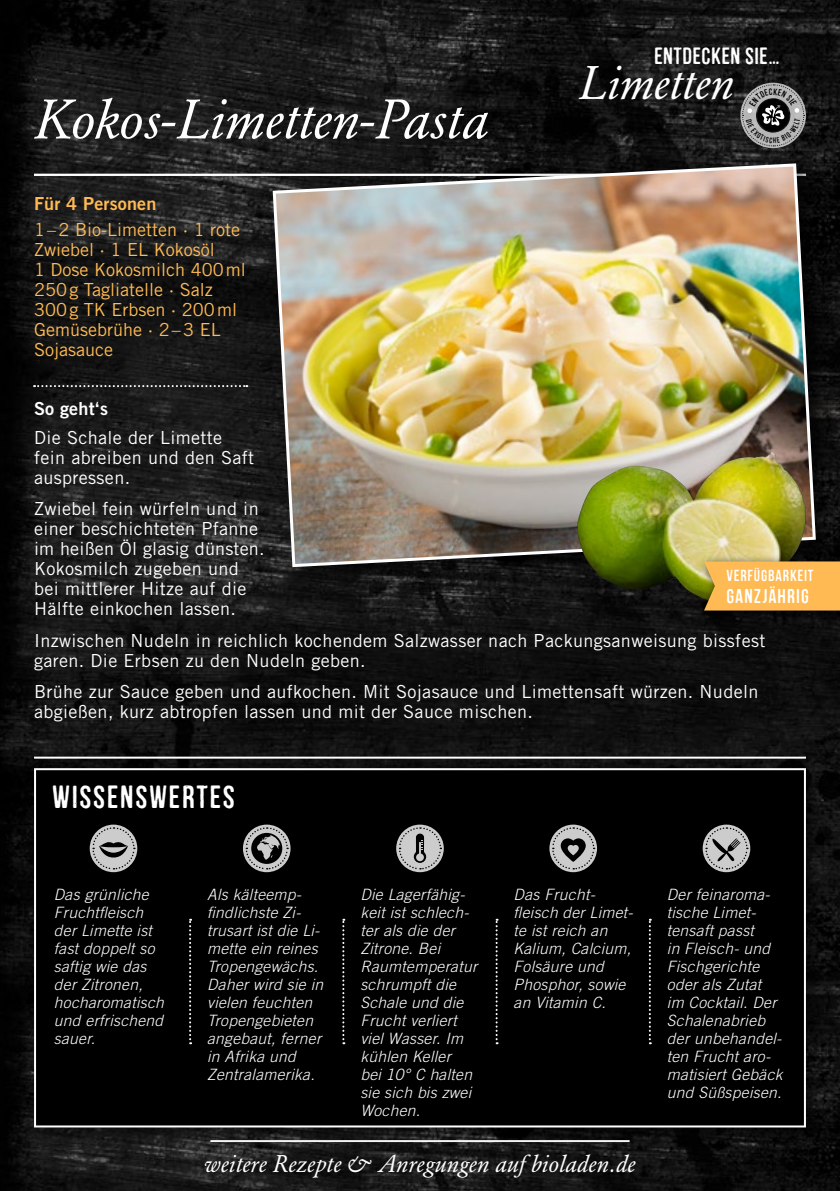
<style>
.page{position:relative;width:840px;height:1191px;background:#fff}
.page>*{position:absolute;margin:0;border:0;box-sizing:border-box;transform-origin:0 0}
.t1{font:italic 55px "Garamond BQ";color:#fff}
.t2{font:italic 46.8px "Garamond BQ";color:#fff}
.t3{font:32px "Mocha Mattari";color:#fff}
.t4{font:italic 24px "Garamond BQ";letter-spacing:.01em;color:#fff}
.t5{font:23.6px "Mocha Mattari";letter-spacing:.02em;color:#fff}
.t6{font:20px "Mocha Mattari";letter-spacing:.05em;color:#fff}
.t7{font:18px/20px "Trade Gothic";letter-spacing:.02em;color:#fff}
.t8{font:18px/20px "Trade Gothic";color:#ffba54}
.t9{font:18px "Trade Gothic Bold Two";letter-spacing:.01em;color:#ffba54}
.t10{font:18px "Trade Gothic Bold Two";letter-spacing:.01em;color:#fff}
.t11{font:16px "Mocha Mattari";letter-spacing:.05em;color:#fff}
.t12{font:italic 300 15.6px/18px "Trade Gothic";letter-spacing:.02em;color:#fff}
</style>
<div class="page">
<img style="left:0;top:0;width:839px;height:1191px">
<div style="left:28px;top:762px;width:795px;height:383px;background:#000;opacity:.52"></div>
<div style="left:35px;top:769px;width:769px;height:357px;background:#000"></div>
<div style="left:34px;top:768px;width:771px;height:359px;border:2px solid #fff"></div>
<svg style="left:243px;top:824px;width:47px;height:48px"></svg>
<svg style="left:245px;top:826px;width:43px;height:44px"></svg>
<svg style="left:702px;top:824px;width:47px;height:48px"></svg>
<svg style="left:704px;top:826px;width:44px;height:44px"></svg>
<svg style="left:549px;top:824px;width:47px;height:48px"></svg>
<svg style="left:551px;top:826px;width:44px;height:44px"></svg>
<svg style="left:90px;top:824px;width:47px;height:48px"></svg>
<svg style="left:91px;top:826px;width:44px;height:44px"></svg>
<svg style="left:396px;top:824px;width:47px;height:48px"></svg>
<svg style="left:398px;top:826px;width:43px;height:44px"></svg>
<hr style="left:34px;top:756px;width:771px;height:2px;background:#fff">
<svg style="left:495px;top:918px;width:2px;height:126px"></svg>
<svg style="left:342px;top:918px;width:2px;height:126px"></svg>
<svg style="left:189px;top:918px;width:2px;height:126px"></svg>
<svg style="left:648px;top:918px;width:2px;height:126px"></svg>
<div style="left:356px;top:882px;width:139px;height:251px;background:#000"></div>
<svg style="left:34px;top:385px;width:213px;height:2px"></svg>
<hr style="left:34px;top:174px;width:771px;height:2px;background:#fff">
<div style="left:266px;top:157px;width:572px;height:433px;background:#000;opacity:.75"></div>
<img style="left:271px;top:162px;width:545px;height:407px">
<img style="left:577px;top:452px;width:229px;height:149px">
<div style="left:697px;top:553px;width:142px;height:69px;background:#000;opacity:.75"></div>
<svg style="left:703px;top:561px;width:136px;height:49px;background:#f7b651"></svg>
<svg style="left:741px;top:84px;width:63px;height:63px;background:#7d7d7d"></svg>
<h1 class="t1" style="left:34px;top:87px;width:455px">Kokos-Limetten-Pasta</h1>
<p class="t9" style="left:34px;top:193px;width:124px">Für 4 Personen</p>
<p class="t8" style="left:34px;top:219px;width:213px">1–2 Bio-Limetten · 1 rote<br>Zwiebel · 1 EL Kokosöl<br>1 Dose Kokosmilch 400ml<br>250g Tagliatelle · Salz<br>300g TK Erbsen · 200ml<br>Gemüsebrühe · 2–3 EL<br>Sojasauce</p>
<p class="t10" style="left:34px;top:398px;width:75px">So geht‘s</p>
<h3 class="t5" style="left:653px;top:43px;width:127px">ENTDECKEN SIE…</h3>
<h2 class="t2" style="left:578px;top:55px;width:156px">Limetten</h2>
<p class="t7" style="left:34px;top:427px;width:222px">Die Schale der Limette fein abreiben und den Saft auspressen.</p>
<p class="t7" style="left:34px;top:498px;width:232px">Zwiebel fein würfeln und in einer beschichteten Pfanne im heißen Öl glasig dünsten.<br>Kokosmilch zugeben und bei mittlerer Hitze auf die<br>Hälfte einkochen lassen.</p>
<p class="t7" style="left:34px;top:630px;width:732px">Inzwischen Nudeln in reichlich kochendem Salzwasser nach Packungsanweisung bissfest garen. Die Erbsen zu den Nudeln geben.</p>
<p class="t7" style="left:34px;top:681px;width:725px">Brühe zur Sauce geben und aufkochen. Mit Sojasauce und Limettensaft würzen. Nudeln abgießen, kurz abtropfen lassen und mit der Sauce mischen.</p>
<p class="t11" style="left:726px;top:567px;width:77px">VERFÜGBARKEIT</p>
<p class="t6" style="left:726px;top:585px;width:84px">GANZJÄHRIG</p>
<h3 class="t3" style="left:52px;top:779px;width:33px">WISSENS</h3>
<h3 class="t3" style="left:149px;top:779px;width:61px">WERTES</h3>
<p class="t12" style="left:54px;top:884px;width:111px">Das grünliche<br>Fruchtfleisch der Limette ist fast doppelt so saftig wie das der Zitronen, hocharomatisch und erfrischend sauer.</p>
<p class="t12" style="left:207px;top:884px;width:117px">Als kälteemp&shy;findlichste Zi&shy;trusart ist die Li&shy;mette ein reines<br>Tropengewächs.<br>Daher wird sie in vielen feuchten<br>Tropengebieten angebaut, ferner in Afrika und<br>Zentralamerika.</p>
<p class="t12" style="left:360px;top:884px;width:118px">Die Lagerfähig&shy;keit ist schlech&shy;ter als die der<br>Zitrone. Bei<br>Raumtemperatur schrumpft die<br>Schale und die<br>Frucht verliert viel Wasser. Im kühlen Keller<br>bei 10° C halten sie sich bis zwei<br>Wochen.</p>
<p class="t12" style="left:513px;top:884px;width:121px">Das Frucht&shy;fleisch der Limet&shy;te ist reich an<br>Kalium, Calcium,<br>Folsäure und<br>Phosphor, sowie an Vitamin C.</p>
<h3 class="t4" style="left:204px;top:1150px;width:432px">weitere Rezepte &amp; Anregungen auf bioladen.de</h3>
<p class="t12" style="left:666px;top:884px;width:117px">Der feinaroma&shy;tische Limet&shy;tensaft passt<br>in Fleisch- und<br>Fischgerichte oder als Zutat<br>im Cocktail. Der<br>Schalenabrieb der unbehandel&shy;ten Frucht aro&shy;matisiert Gebäck und Süßspeisen.</p>
</div>
